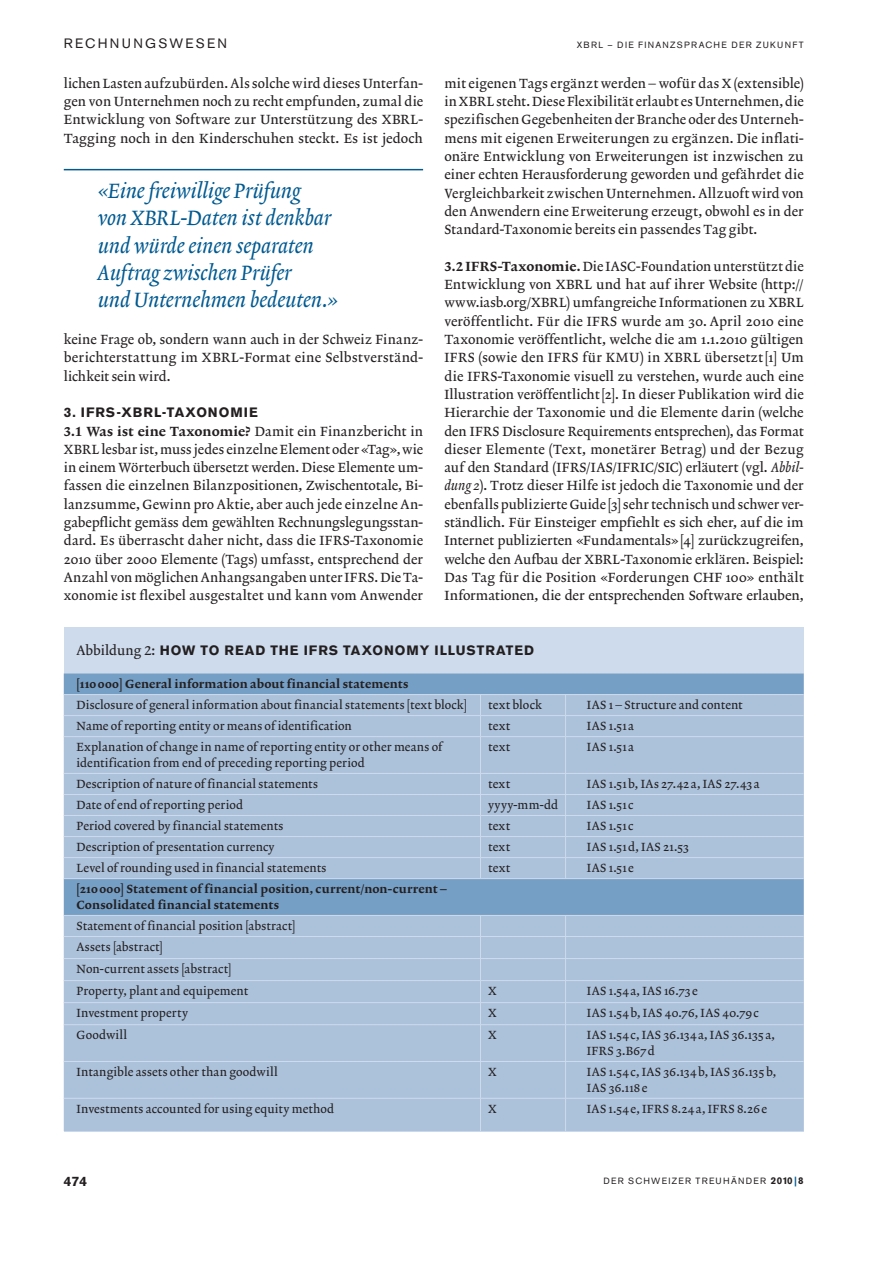
<style>
.page{position:relative;width:893px;height:1263px;background:#fff}
.page>*{position:absolute;margin:0;border:0;box-sizing:border-box;transform-origin:0 0}
.t1{font:21px/27.5px "Lexicon No 2 A Italic Txt";letter-spacing:-.005em;color:#005a91}
.t2{font:13.5px/18.3px "Lexicon No 2 A Roman Txt";letter-spacing:.005em;color:#231f20;text-align:justify}
.t3{font:700 13.5px "Akzidenz Grotesk BE";letter-spacing:.07em;color:#231f20}
.t4{font:13.5px "Lexicon No 2 D Roman Tab";color:#231f20}
.t5{font:13.5px "Akzidenz Grotesk BE";letter-spacing:.17em;color:#231f20}
.t6{font:12px/15.8px "Lexicon No 2 A Roman Txt";letter-spacing:.015em;color:#231f20}
.t7{font:12px/15.8px "Lexicon No 2 D Roman Txt";letter-spacing:.015em;color:#231f20}
.t8{font:12px "Lexicon No 2 A Roman Txt";letter-spacing:.035em;color:#231f20}
.t9{font:9px "Akzidenz Grotesk BE";letter-spacing:.145em;color:#231f20}
.s1{font-family:"Lexicon No 2 D Roman Tab"}
.s2{font-family:"Lexicon No 2 A Italic Txt"}
.s3{font-family:"Lexicon No 2 A Roman Tab";font-weight:400}
.s4{font-family:"Lexicon No 2 A Roman Txt"}
.s5{font-weight:700;font-size:9.75px}
.s6{font-weight:700;font-size:9.75px;color:#005a91}
</style>
<div class="page">
<div style="left:64px;top:627px;width:740px;height:504px;background:#cddbec"></div>
<div style="left:64px;top:673px;width:740px;height:21px;background:#769fc5"></div>
<svg style="left:64px;top:695px;width:416px;height:436px;background:#a7bfd9"></svg>
<svg style="left:480px;top:695px;width:324px;height:436px;background:#a7bfd9"></svg>
<hr style="left:64px;top:715px;width:740px;height:1px;background:#cddbec">
<hr style="left:64px;top:736px;width:740px;height:1px;background:#cddbec">
<hr style="left:64px;top:773px;width:740px;height:1px;background:#cddbec">
<hr style="left:64px;top:794px;width:740px;height:1px;background:#cddbec">
<hr style="left:64px;top:815px;width:740px;height:1px;background:#cddbec">
<hr style="left:64px;top:836px;width:740px;height:1px;background:#cddbec">
<hr style="left:64px;top:857px;width:740px;height:1px;background:#cddbec">
<hr style="left:64px;top:878px;width:740px;height:1px;background:#cddbec">
<hr style="left:64px;top:915px;width:740px;height:1px;background:#cddbec">
<hr style="left:64px;top:936px;width:740px;height:1px;background:#cddbec">
<hr style="left:64px;top:958px;width:740px;height:1px;background:#cddbec">
<hr style="left:64px;top:980px;width:740px;height:1px;background:#cddbec">
<hr style="left:64px;top:1002px;width:740px;height:1px;background:#cddbec">
<hr style="left:64px;top:1024px;width:740px;height:1px;background:#cddbec">
<hr style="left:64px;top:1061px;width:740px;height:1px;background:#cddbec">
<hr style="left:64px;top:1098px;width:740px;height:1px;background:#cddbec">
<svg style="left:480px;top:695px;width:1px;height:41px"></svg>
<svg style="left:565px;top:695px;width:1px;height:41px"></svg>
<hr style="left:480px;top:737px;width:1px;height:36px;background:#cddbec">
<hr style="left:565px;top:737px;width:1px;height:36px;background:#cddbec">
<svg style="left:480px;top:774px;width:1px;height:104px"></svg>
<svg style="left:565px;top:774px;width:1px;height:104px"></svg>
<svg style="left:480px;top:916px;width:1px;height:108px"></svg>
<svg style="left:565px;top:916px;width:1px;height:108px"></svg>
<hr style="left:480px;top:1025px;width:1px;height:36px;background:#cddbec">
<hr style="left:565px;top:1025px;width:1px;height:36px;background:#cddbec">
<hr style="left:480px;top:1062px;width:1px;height:36px;background:#cddbec">
<hr style="left:565px;top:1062px;width:1px;height:36px;background:#cddbec">
<hr style="left:480px;top:1099px;width:1px;height:32px;background:#cddbec">
<hr style="left:565px;top:1099px;width:1px;height:32px;background:#cddbec">
<hr style="left:64px;top:169px;width:359px;height:1px;background:#005a91">
<p class="t5" style="left:64px;top:38px;width:165px">RECHNUNGSWESEN</p>
<p class="t9" style="left:577px;top:41px;width:228px">XBRL – DIE FINANZSPRACHE DER ZUKUNFT</p>
<p class="t2" style="left:444px;top:75px;width:361px">mit eigenen Tags ergänzt werden – wofür das X (extensible) in XBRL steht. Diese Flexibilität erlaubt es Unternehmen, die spezifischen Gegebenheiten der Branche oder des Unterneh&shy;mens mit eigenen Erweiterungen zu ergänzen. Die inflati&shy;onäre Entwicklung von Erweiterungen ist inzwischen zu einer echten Herausforderung geworden und gefährdet die Vergleichbarkeit zwischen Unternehmen. Allzuoft wird von den Anwendern eine Erweiterung erzeugt, obwohl es in der Standard-Taxonomie bereits ein passendes Tag gibt.</p>
<p class="t2" style="left:444px;top:258px;width:361px;text-align:left"><span class="s1">3.2 IFRS-Taxonomie.</span> Die IASC-Foundation unterstützt die Entwicklung von XBRL und hat auf ihrer Website (http:// www.iasb.org/XBRL) umfangreiche Informationen zu XBRL veröffentlicht. Für die IFRS wurde am 30. April 2010 eine Taxonomie veröffentlicht, welche die am 1.1.2010 gültigen IFRS (sowie den IFRS für KMU) in XBRL übersetzt [1] Um die IFRS-Taxonomie visuell zu verstehen, wurde auch eine Illustration veröffentlicht [2]. In dieser Publikation wird die Hierarchie der Taxonomie und die Elemente darin (welche den IFRS Disclosure Requirements entsprechen), das Format dieser Elemente (Text, monetärer Betrag) und der Bezug auf den Standard (IFRS/IAS/IFRIC/SIC) erläutert (vgl. <span class="s2">Abbil&shy;dung 2</span>). Trotz dieser Hilfe ist jedoch die Taxonomie und der ebenfalls publizierte Guide [3] sehr technisch und schwer ver&shy;ständlich. Für Einsteiger empfiehlt es sich eher, auf die im Internet publizierten «Fundamentals» [4] zurückzugreifen, welche den Aufbau der XBRL-Taxonomie erklären. Beispiel:<br>Das Tag für die Position «Forderungen CHF 100» enthält Informationen, die der entsprechenden Software erlauben,</p>
<p class="t3" style="left:77px;top:645px;width:459px"><span class="s3">Abbildung 2:</span> HOW TO READ THE IFRS TAXONOMY ILLUSTRATED</p>
<p class="t7" style="left:77px;top:677px;width:333px">[110 000] General information about financial statements</p>
<p class="t6" style="left:77px;top:698px;width:392px">Disclosure of general information about financial statements [text block]</p>
<p class="t6" style="left:488px;top:698px;width:55px">text block</p>
<p class="t6" style="left:587px;top:698px;width:157px">IAS 1 – Structure and content</p>
<p class="t6" style="left:77px;top:719px;width:277px">Name of reporting entity or means of identification</p>
<p class="t6" style="left:488px;top:719px;width:23px">text</p>
<p class="t6" style="left:587px;top:719px;width:49px">IAS 1.51 a</p>
<p class="t6" style="left:77px;top:740px;width:367px">Explanation of change in name of reporting entity or other means of identification from end of preceding reporting period</p>
<p class="t6" style="left:488px;top:740px;width:23px">text</p>
<p class="t6" style="left:587px;top:740px;width:49px">IAS 1.51 a</p>
<p class="t6" style="left:77px;top:777px;width:243px">Description of nature of financial statements</p>
<p class="t6" style="left:488px;top:777px;width:23px">text</p>
<p class="t6" style="left:587px;top:777px;width:174px">IAS 1.51 b, IAs 27.42 a, IAS 27.43 a</p>
<p class="t6" style="left:77px;top:798px;width:168px">Date of end of reporting period</p>
<p class="t6" style="left:488px;top:798px;width:72px">yyyy-mm-dd</p>
<p class="t6" style="left:587px;top:798px;width:48px">IAS 1.51 c</p>
<p class="t6" style="left:77px;top:819px;width:208px">Period covered by financial statements</p>
<p class="t6" style="left:488px;top:819px;width:23px">text</p>
<p class="t6" style="left:587px;top:819px;width:48px">IAS 1.51 c</p>
<p class="t6" style="left:77px;top:840px;width:200px">Description of presentation currency</p>
<p class="t6" style="left:488px;top:840px;width:23px">text</p>
<p class="t6" style="left:587px;top:840px;width:104px">IAS 1.51 d, IAS 21.53</p>
<p class="t6" style="left:77px;top:861px;width:251px">Level of rounding used in financial statements</p>
<p class="t6" style="left:488px;top:861px;width:23px">text</p>
<p class="t6" style="left:587px;top:861px;width:49px">IAS 1.51 e</p>
<p class="t7" style="left:77px;top:882px;width:372px">[210 000] Statement of financial position, current/non-current –<br>Consolidated financial statements</p>
<p class="t6" style="left:77px;top:916px;width:220px;line-height:21.8px">Statement of financial position [abstract]<br>Assets [abstract]<br>Non-current assets [abstract]<br>Property, plant and equipement</p>
<p class="t2" style="left:64px;top:75px;width:361px">lichen Lasten aufzubürden. Als solche wird dieses Unterfan&shy;gen von Unternehmen noch zu recht empfunden, zumal die Entwicklung von Software zur Unterstützung des XBRL-Tagging noch in den Kinderschuhen steckt. Es ist jedoch</p>
<h1 class="t1" style="left:98px;top:179px;width:242px">«Eine freiwillige Prüfung<br>von XBRL-Daten ist denkbar und würde einen separaten<br>Auftrag zwischen Prüfer<br>und Unternehmen bedeuten.»</h1>
<p class="t2" style="left:64px;top:331px;width:361px">keine Frage ob, sondern wann auch in der Schweiz Finanz&shy;berichterstattung im XBRL-Format eine Selbstverständ&shy;lichkeit sein wird.</p>
<p class="t3" style="left:64px;top:408px;width:195px">3. IFRS-XBRL-TAXONOMIE</p>
<p class="t4" style="left:64px;top:425px;width:361px">3.1 Was ist eine Taxonomie? <span class="s4">Damit ein Finanzbericht in</span></p>
<p class="t2" style="left:64px;top:441px;width:361px">XBRL lesbar ist, muss jedes einzelne Element oder «Tag», wie in einem Wörterbuch übersetzt werden. Diese Elemente um&shy;fassen die einzelnen Bilanzpositionen, Zwischentotale, Bi&shy;lanzsumme, Gewinn pro Aktie, aber auch jede einzelne An&shy;gabepflicht gemäss dem gewählten Rechnungslegungsstan&shy;dard. Es überrascht daher nicht, dass die IFRS-Taxonomie 2010 über 2000 Elemente (Tags) umfasst, entsprechend der Anzahl von möglichen Anhangsangaben unter IFRS. Die Ta&shy;xonomie ist flexibel ausgestaltet und kann vom Anwender</p>
<p class="t6" style="left:488px;top:984px;width:10px">X</p>
<p class="t6" style="left:587px;top:984px;width:112px">IAS 1.54 a, IAS 16.73 e</p>
<p class="t6" style="left:77px;top:1006px;width:113px">Investment property</p>
<p class="t6" style="left:488px;top:1006px;width:10px">X</p>
<p class="t6" style="left:587px;top:1006px;width:173px">IAS 1.54 b, IAS 40.76, IAS 40.79 c</p>
<p class="t6" style="left:77px;top:1028px;width:52px">Goodwill</p>
<p class="t6" style="left:488px;top:1028px;width:10px">X</p>
<p class="t6" style="left:587px;top:1028px;width:189px">IAS 1.54 c, IAS 36.134 a, IAS 36.135 a,<br>IFRS 3.B67 d</p>
<p class="t6" style="left:77px;top:1065px;width:203px">Intangible assets other than goodwill</p>
<p class="t6" style="left:488px;top:1065px;width:10px">X</p>
<p class="t6" style="left:587px;top:1065px;width:191px">IAS 1.54 c, IAS 36.134 b, IAS 36.135 b,<br>IAS 36.118 e</p>
<p class="t6" style="left:76px;top:1102px;width:259px">Investments accounted for using equity method</p>
<p class="t6" style="left:488px;top:1102px;width:10px">X</p>
<p class="t8" style="left:587px;top:1103px;width:182px">IAS 1.54 e, IFRS 8.24 a, IFRS 8.26 e</p>
<p class="t3" style="left:64px;top:1176px;width:25px">474</p>
<p class="t9" style="left:603px;top:1177px;width:202px">DER SCHWEIZER TREUHÄNDER <span class="s5">2010</span> <span class="s6">|</span> <span class="s5">8</span></p>
</div>
